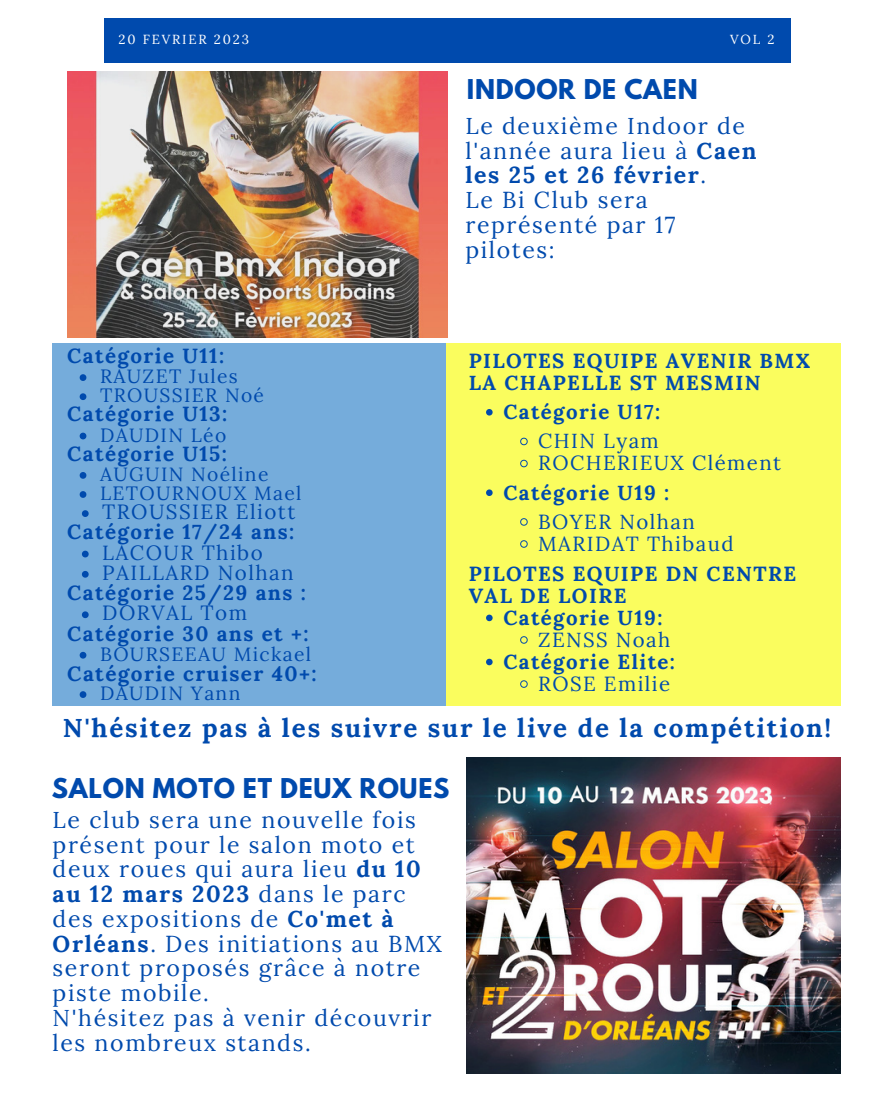
<style>
.page{position:relative;width:893px;height:1116px;background:#fff}
.page>*{position:absolute;margin:0;border:0;box-sizing:border-box;transform-origin:0 0}
.t1{font:700 25.95px "Lora";letter-spacing:.07em;color:#004aad}
.t2{font:700 24.15px "League Spartan";letter-spacing:.03em;color:#004aad}
.t3{font:23.1px/24.8px "Lora";letter-spacing:.07em;color:#004aad}
.t4{font:700 20.7px "Lora";letter-spacing:.07em;color:#004aad}
.t5{font:700 20.55px/39.3px "Lora";letter-spacing:.07em;color:#004aad}
.t6{font:20.55px/40.5px "Lora";letter-spacing:.07em;color:#004aad}
.t7{font:700 20.4px/22px "Lora";letter-spacing:.07em;color:#004aad}
.t8{font:20.4px/22px "Lora";letter-spacing:.07em;color:#004aad}
.t9{font:19.2px/39.3px "Lora";letter-spacing:.07em;color:#004aad}
.t10{font:13.2px "Lora";letter-spacing:.14em;color:#fff}
.s1{font-weight:700}
</style>
<div class="page">
<img style="left:67px;top:71px;width:380px;height:267px">
<div style="left:104px;top:19px;width:686px;height:43px;background:#004aad"></div>
<div style="left:52px;top:343px;width:394px;height:362px;background:#75acdb"></div>
<div style="left:446px;top:343px;width:394px;height:362px;background:#fafd5e"></div>
<img style="left:467px;top:757px;width:373px;height:316px">
<svg style="left:80px;top:374px;width:6px;height:7px"></svg>
<svg style="left:80px;top:393px;width:6px;height:7px"></svg>
<svg style="left:80px;top:433px;width:6px;height:6px"></svg>
<svg style="left:80px;top:472px;width:6px;height:7px"></svg>
<svg style="left:80px;top:491px;width:6px;height:7px"></svg>
<svg style="left:82px;top:510px;width:7px;height:7px"></svg>
<svg style="left:82px;top:551px;width:7px;height:6px"></svg>
<svg style="left:82px;top:571px;width:7px;height:7px"></svg>
<svg style="left:82px;top:611px;width:7px;height:7px"></svg>
<svg style="left:80px;top:652px;width:6px;height:7px"></svg>
<svg style="left:80px;top:691px;width:6px;height:7px"></svg>
<svg style="left:486px;top:409px;width:6px;height:7px"></svg>
<svg style="left:520px;top:438px;width:8px;height:7px"></svg>
<svg style="left:520px;top:460px;width:8px;height:8px"></svg>
<svg style="left:486px;top:489px;width:6px;height:7px"></svg>
<svg style="left:520px;top:518px;width:8px;height:8px"></svg>
<svg style="left:520px;top:540px;width:8px;height:8px"></svg>
<svg style="left:486px;top:615px;width:6px;height:6px"></svg>
<svg style="left:520px;top:636px;width:8px;height:8px"></svg>
<svg style="left:486px;top:659px;width:6px;height:6px"></svg>
<svg style="left:520px;top:680px;width:8px;height:8px"></svg>
<p class="t10" style="left:118px;top:31px;width:132px">20 FEVRIER 2023</p>
<p class="t10" style="left:730px;top:31px;width:46px">VOL 2</p>
<p class="t2" style="left:467px;top:77px;width:232px">INDOOR DE CAEN</p>
<p class="t5" style="left:67px;top:336px;width:158px">Catégorie U11:</p>
<p class="t5" style="left:67px;top:394px;width:161px">Catégorie U13:<br>Catégorie U15:</p>
<p class="t9" style="left:100px;top:367px;width:165px;line-height:19px">RAUZET Jules<br>TROUSSIER Noé</p>
<p class="t9" style="left:100px;top:415px;width:170px">DAUDIN Léo<br>AUGUIN Noéline</p>
<p class="t9" style="left:100px;top:473px;width:203px">LETOURNOUX Mael</p>
<p class="t6" style="left:102px;top:491px;width:194px">TROUSSIER Eliott<br>LACOUR Thibo</p>
<p class="t6" style="left:102px;top:552px;width:193px">PAILLARD Nolhan<br>DORVAL Tom</p>
<p class="t9" style="left:100px;top:634px;width:212px">BOURSEEAU Mickael<br>DAUDIN Yann</p>
<p class="t5" style="left:67px;top:512px;width:228px">Catégorie 17/24 ans:</p>
<p class="t5" style="left:67px;top:572px;width:243px;line-height:40.5px">Catégorie 25/29 ans :<br>Catégorie 30 ans et +:</p>
<p class="t4" style="left:67px;top:660px;width:251px">Catégorie cruiser 40+:</p>
<p class="t3" style="left:465px;top:113px;width:292px">Le deuxième Indoor de l'année aura lieu à <span class="s1">Caen les 25 et 26 février</span>.<br>Le Bi Club sera représenté par 17 pilotes:</p>
<p class="t7" style="left:468px;top:349px;width:343px">PILOTES EQUIPE AVENIR BMX<br>LA CHAPELLE ST MESMIN</p>
<p class="t7" style="left:503px;top:401px;width:158px">Catégorie U17:</p>
<p class="t8" style="left:538px;top:430px;width:244px">CHIN Lyam<br>ROCHERIEUX Clément</p>
<p class="t7" style="left:503px;top:481px;width:167px">Catégorie U19 :</p>
<p class="t8" style="left:538px;top:510px;width:197px">BOYER Nolhan<br>MARIDAT Thibaud</p>
<p class="t7" style="left:468px;top:562px;width:329px">PILOTES EQUIPE DN CENTRE<br>VAL DE LOIRE</p>
<p class="t7" style="left:503px;top:606px;width:160px">Catégorie U19:</p>
<p class="t8" style="left:538px;top:628px;width:134px">ZENSS Noah</p>
<p class="t7" style="left:503px;top:650px;width:173px">Catégorie Elite:</p>
<p class="t8" style="left:538px;top:672px;width:133px">ROSE Emilie</p>
<p class="t1" style="left:63px;top:711px;width:769px">N'hésitez pas à les suivre sur le live de la compétition!</p>
<p class="t2" style="left:52px;top:776px;width:399px">SALON MOTO ET DEUX ROUES</p>
<p class="t3" style="left:53px;top:807px;width:391px">Le club sera une nouvelle fois présent pour le salon moto et deux roues qui aura lieu <span class="s1">du 10 au 12 mars 2023</span> dans le parc des expositions de <span class="s1">Co'met à<br>Orléans</span>. Des initiations au BMX seront proposés grâce à notre piste mobile.<br>N'hésitez pas à venir découvrir les nombreux stands.</p>
</div>
